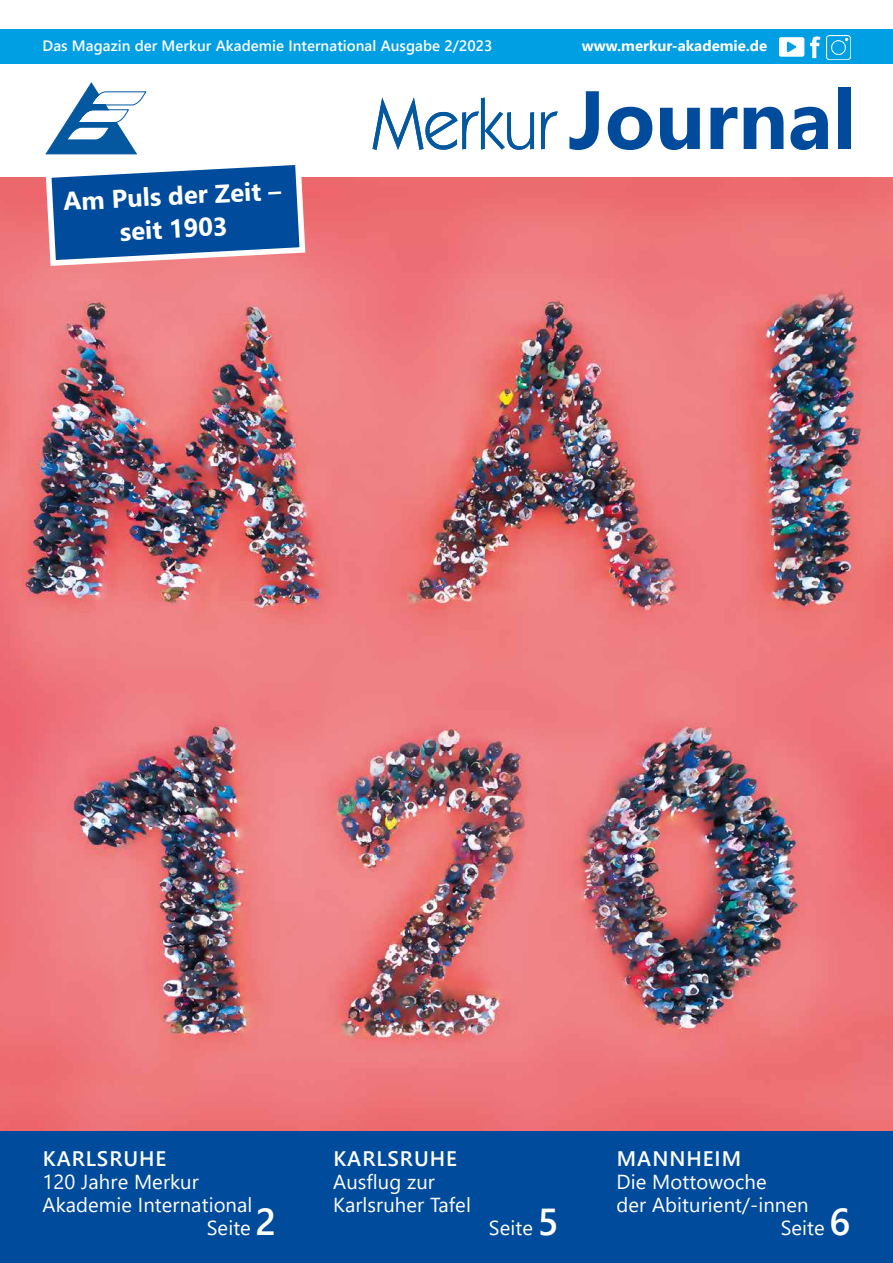
<style>
.page{position:relative;width:893px;height:1263px;background:#fff}
.page>*{position:absolute;margin:0;border:0;box-sizing:border-box;transform-origin:0 0}
.t1{font:700 82.5px "Segoe UI";color:#004b9c}
.t2{font:700 25.5px/33px "Segoe UI";color:#fff;text-align:center}
.t3{font:600 21px "Segoe UI";letter-spacing:.045em;color:#fff}
.t4{font:20.25px/23.2px "Segoe UI";letter-spacing:.005em;color:#fff}
.t5{font:600 15px "Segoe UI";letter-spacing:.005em;color:#fff}
.t6{font:700 15px "Segoe UI";color:#fff}
.s1{font-family:"Univers LT Std"}
.s2{font-weight:600;font-size:37.5px}
</style>
<div class="page">
<img style="left:0;top:177px;width:893px;height:954px">
<svg style="left:373px;top:98px;width:161px;height:52px"></svg>
<svg style="left:541px;top:112px;width:17px;height:37px"></svg>
<div style="left:0;top:30px;width:893px;height:34px;background:#009fe3"></div>
<img style="left:779px;top:37px;width:26px;height:20px">
<img style="left:826px;top:35px;width:25px;height:24px">
<img style="left:810px;top:36px;width:11px;height:23px">
<svg style="left:43px;top:82px;width:265px;height:187px"></svg>
<div style="left:0;top:1131px;width:893px;height:132px;background:#004b9c"></div>
<p class="t5" style="left:43px;top:32px;width:451px">Das Magazin der Merkur Akademie International Ausgabe 2/2023</p>
<p class="t6" style="left:582px;top:32px;width:187px">www.merkur-akademie.de</p>
<h1 class="t1" style="left:568px;top:42px;width:289px">Journal</h1>
<p class="t2" style="left:62px;top:183px;width:219px;rotate:-3deg">Am Puls der Zeit <span class="s1">– </span>seit 1903</p>
<p class="t3" style="left:43px;top:1138px;width:125px">KARLSRUHE</p>
<p class="t4" style="left:43px;top:1168px;width:158px">120 Jahre Merkur</p>
<p class="t4" style="left:43px;top:1191px;width:211px">Akademie International</p>
<p class="t4" style="left:207px;top:1215px;width:71px">Seite <span class="s2">2</span></p>
<p class="t3" style="left:334px;top:1138px;width:125px">KARLSRUHE</p>
<p class="t4" style="left:333px;top:1168px;width:139px">Ausflug zur<br>Karlsruher Tafel</p>
<p class="t4" style="left:489px;top:1215px;width:71px">Seite <span class="s2">5</span></p>
<p class="t3" style="left:617px;top:1138px;width:126px">MANNHEIM</p>
<p class="t4" style="left:617px;top:1168px;width:152px">Die Mottowoche</p>
<p class="t4" style="left:617px;top:1191px;width:194px">der Abiturient/-innen</p>
<p class="t4" style="left:781px;top:1215px;width:71px">Seite <span class="s2">6</span></p>
</div>
